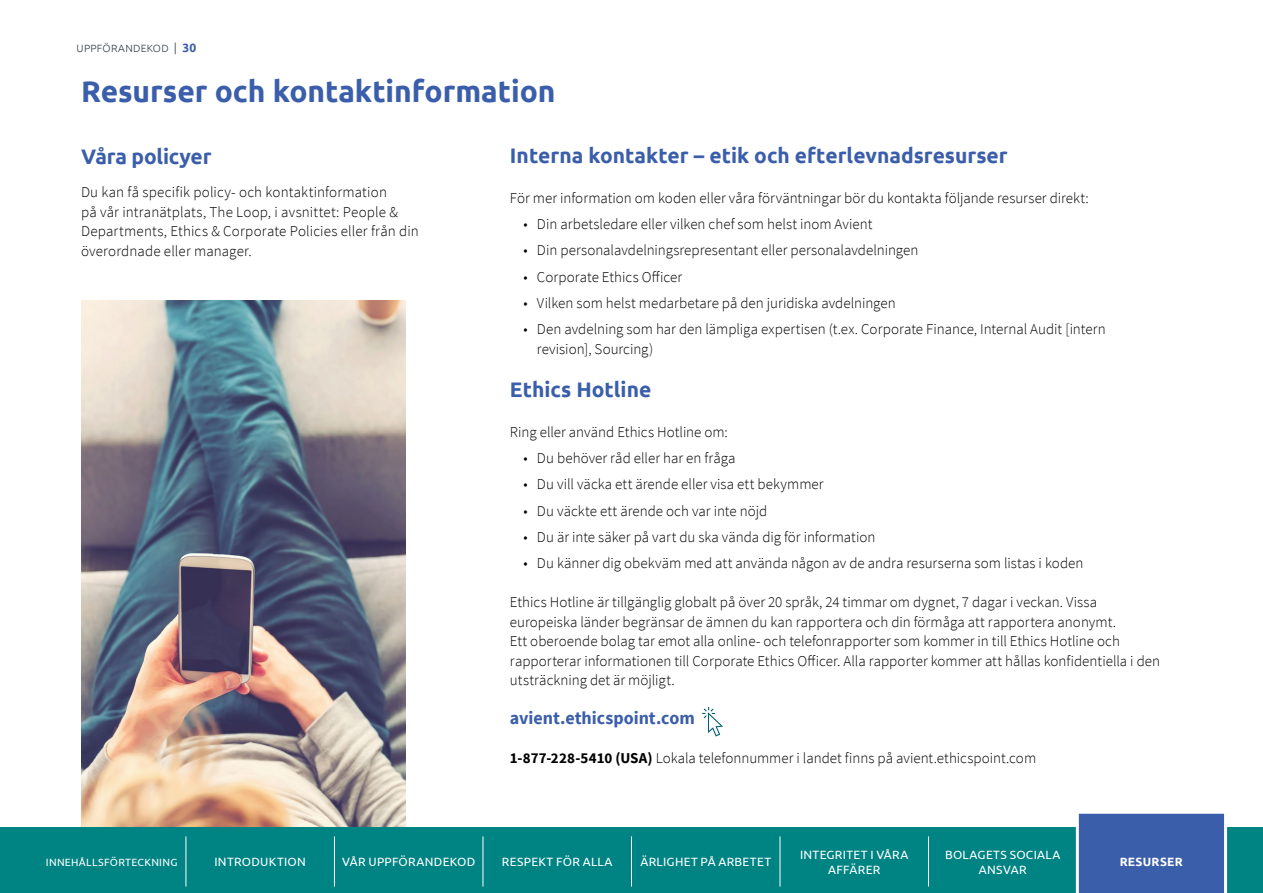
<style>
.page{position:relative;width:1263px;height:893px;background:#fff}
.page>*{position:absolute;margin:0;border:0;box-sizing:border-box;transform-origin:0 0}
.t1{font:700 30px "Ubuntu";color:#3b5eab}
.t2{font:700 21px "Ubuntu";color:#3b5eab}
.t3{font:700 18px "Source Sans Pro";color:#3b5eab}
.t4{font:300 15px/19.5px "Source Sans Pro";color:#000}
.t5{font:12px/15px "Ubuntu";letter-spacing:.025em;color:#fff;text-align:center}
.t6{font:700 12px "Ubuntu";letter-spacing:.025em;color:#fff}
.t7{font:10.5px "Ubuntu";letter-spacing:.03em;color:#fff}
.t8{font:300 10.5px "Ubuntu";letter-spacing:.025em;color:#313d44}
.s1{font-size:12px}
.s2{font-weight:700;font-size:12px;color:#3b5eab}
.s3{font-weight:700}
</style>
<div class="page">
<img style="left:81px;top:301px;width:324px;height:526px">
<svg style="left:702px;top:707px;width:21px;height:29px"></svg>
<div style="left:0;top:827px;width:1263px;height:66px;background:#008383"></div>
<div style="left:1075px;top:813px;width:153px;height:80px;background:#3b5eab"></div>
<hr style="left:186px;top:836px;width:1px;height:50px;background:#fff">
<hr style="left:334px;top:836px;width:1px;height:50px;background:#fff">
<hr style="left:483px;top:836px;width:1px;height:50px;background:#fff">
<hr style="left:631px;top:836px;width:1px;height:50px;background:#fff">
<hr style="left:780px;top:836px;width:1px;height:50px;background:#fff">
<hr style="left:928px;top:836px;width:1px;height:50px;background:#fff">
<hr style="left:1077px;top:836px;width:1px;height:50px;background:#fff">
<p class="t8" style="left:77px;top:42px;width:121px">UPPFÖRANDEKOD <span class="s1">|</span> <span class="s2">30</span></p>
<h1 class="t1" style="left:81px;top:73px;width:476px">Resurser och kontaktinformation</h1>
<h2 class="t2" style="left:81px;top:144px;width:132px">Våra policyer</h2>
<p class="t4" style="left:81px;top:183px;width:339px">Du kan få specifik policy- och kontaktinformation<br>på vår intranätplats, The Loop, i avsnittet: People &amp; Departments, Ethics &amp; Corporate Policies eller från din överordnade eller manager.</p>
<h2 class="t2" style="left:510px;top:143px;width:499px">Interna kontakter – etik och efterlevnadsresurser</h2>
<p class="t4" style="left:510px;top:188px;width:580px">För mer information om koden eller våra förväntningar bör du kontakta följande resurser direkt:</p>
<p class="t4" style="left:523px;top:214px;width:350px">• Din arbetsledare eller vilken chef som helst inom Avient</p>
<p class="t4" style="left:523px;top:241px;width:396px">• Din personalavdelningsrepresentant eller personalavdelningen</p>
<p class="t4" style="left:523px;top:267px;width:160px">• Corporate Ethics Officer</p>
<p class="t4" style="left:523px;top:293px;width:374px">• Vilken som helst medarbetare på den juridiska avdelningen</p>
<p class="t4" style="left:537px;top:319px;width:570px;text-indent:-14px">• Den avdelning som har den lämpliga expertisen (t.ex. Corporate Finance, Internal Audit [intern revision], Sourcing)</p>
<h2 class="t2" style="left:510px;top:377px;width:143px">Ethics Hotline</h2>
<p class="t4" style="left:510px;top:422px;width:219px">Ring eller använd Ethics Hotline om:</p>
<p class="t4" style="left:523px;top:448px;width:214px">• Du behöver råd eller har en fråga</p>
<p class="t4" style="left:523px;top:475px;width:302px">• Du vill väcka ett ärende eller visa ett bekymmer</p>
<p class="t4" style="left:523px;top:501px;width:245px">• Du väckte ett ärende och var inte nöjd</p>
<p class="t4" style="left:523px;top:527px;width:353px">• Du är inte säker på vart du ska vända dig för information</p>
<p class="t4" style="left:523px;top:553px;width:561px">• Du känner dig obekväm med att använda någon av de andra resurserna som listas i koden</p>
<p class="t4" style="left:510px;top:592px;width:652px">Ethics Hotline är tillgänglig globalt på över 20 språk, 24 timmar om dygnet, 7 dagar i veckan. Vissa europeiska länder begränsar de ämnen du kan rapportera och din förmåga att rapportera anonymt.<br>Ett oberoende bolag tar emot alla online- och telefonrapporter som kommer in till Ethics Hotline och rapporterar informationen till Corporate Ethics Officer. Alla rapporter kommer att hållas konfidentiella i den utsträckning det är möjligt.</p>
<p class="t3" style="left:510px;top:706px;width:186px">avient.ethicspoint.com</p>
<p class="t4" style="left:510px;top:748px;width:528px"><span class="s3">1-877-228-5410 (USA)</span> Lokala telefonnummer i landet finns på avient.ethicspoint.com</p>
<p class="t7" style="left:46px;top:855px;width:133px">INNEHÅLLSFÖRTECKNING</p>
<p class="t5" style="left:214px;top:854px;width:93px">INTRODUKTION</p>
<p class="t5" style="left:342px;top:854px;width:135px">VÅR UPPFÖRANDEKOD</p>
<p class="t5" style="left:502px;top:854px;width:112px">RESPEKT FÖR ALLA</p>
<p class="t5" style="left:640px;top:854px;width:132px">ÄRLIGHET PÅ ARBETET</p>
<p class="t5" style="left:800px;top:846px;width:110px">INTEGRITET I VÅRA<br>AFFÄRER</p>
<p class="t5" style="left:945px;top:846px;width:117px">BOLAGETS SOCIALA<br>ANSVAR</p>
<p class="t6" style="left:1120px;top:855px;width:65px">RESURSER</p>
</div>
